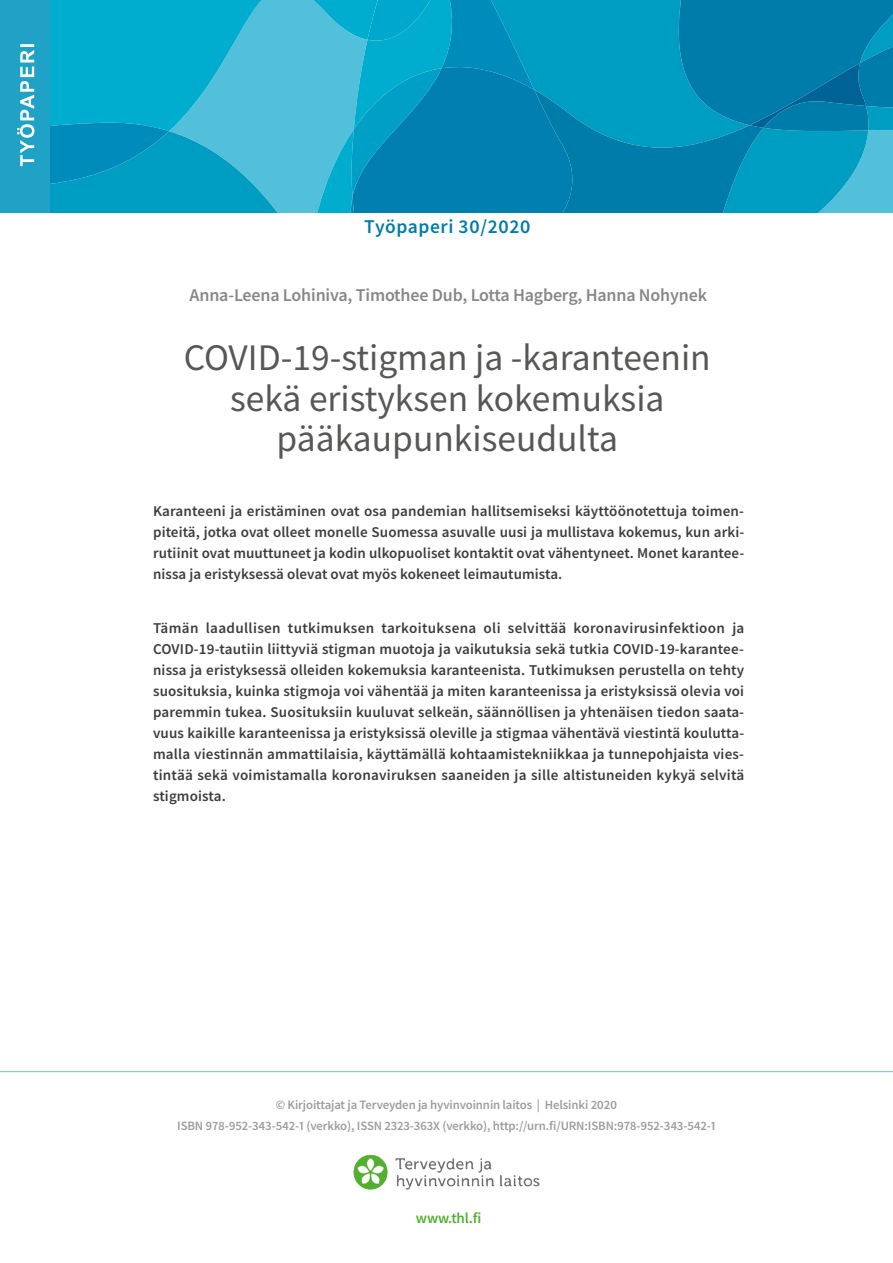
<style>
.page{position:relative;width:893px;height:1263px;background:#fff}
.page>*{position:absolute;margin:0;border:0;box-sizing:border-box;transform-origin:0 0}
.t1{font:37.5px/40.5px "Source Sans Pro";color:#575756;text-align:center}
.työpaperi_nro_turkoo{font:600 19.5px "Source Sans Pro";letter-spacing:.025em;color:#007cab}
.t2{font:600 18px "Source Sans Pro";letter-spacing:-.01em;color:#878787}
.ingressi_kanteen{font:600 15px/21px "Source Sans Pro";letter-spacing:.005em;color:#3d3d3c;text-align:justify}
.t3{font:600 15px "Source Sans Pro";letter-spacing:-.01em;color:#53af32}
.isbn_ja_issn_etusivu{font:600 12.75px "Source Sans Pro";letter-spacing:-.01em;color:#9d9d9d}
</style>
<div class="page">
<hr style="left:0;top:1071px;width:893px;height:1px;background:#7dcbdf">
<svg style="left:0;top:0;width:893px;height:213px;background:#0f99c0"></svg>
<img style="left:354px;top:1154px;width:186px;height:35px">
<p class="työpaperi_nro_turkoo" style="left:364px;top:213px;width:168px">Työpaperi 30/2020</p>
<h1 class="t2" style="left:190px;top:284px;width:519px">Anna-Leena Lohiniva, Timothee Dub, Lotta Hagberg, Hanna Nohynek</h1>
<h1 class="t1" style="left:184px;top:338px;width:528px">COVID-19-stigman ja -karanteenin sekä eristyksen kokemuksia pääkaupunkiseudulta</h1>
<p class="ingressi_kanteen" style="left:153px;top:500px;width:593px">Karanteeni ja eristäminen ovat osa pandemian hallitsemiseksi käyttöönotettuja toimen&shy;piteitä, jotka ovat olleet monelle Suomessa asuvalle uusi ja mullistava kokemus, kun arki&shy;rutiinit ovat muuttuneet ja kodin ulkopuoliset kontaktit ovat vähentyneet. Monet karantee&shy;nissa ja eristyksessä olevat ovat myös kokeneet leimautumista.</p>
<p class="ingressi_kanteen" style="left:153px;top:617px;width:593px">Tämän laadullisen tutkimuksen tarkoituksena oli selvittää koronavirusinfektioon ja COVID-19-tautiin liittyviä stigman muotoja ja vaikutuksia sekä tutkia COVID-19-karantee&shy;nissa ja eristyksessä olleiden kokemuksia karanteenista. Tutkimuksen perustella on tehty suosituksia, kuinka stigmoja voi vähentää ja miten karanteenissa ja eristyksissä olevia voi paremmin tukea. Suosituksiin kuuluvat selkeän, säännöllisen ja yhtenäisen tiedon saata&shy;vuus kaikille karanteenissa ja eristyksissä oleville ja stigmaa vähentävä viestintä koulutta&shy;malla viestinnän ammattilaisia, käyttämällä kohtaamistekniikkaa ja tunnepohjaista vies&shy;tintää sekä voimistamalla koronaviruksen saaneiden ja sille altistuneiden kykyä selvitä stigmoista.</p>
<p class="isbn_ja_issn_etusivu" style="left:276px;top:1096px;width:343px">© Kirjoittajat ja Terveyden ja hyvinvoinnin laitos | Helsinki 2020</p>
<p class="isbn_ja_issn_etusivu" style="left:177px;top:1117px;width:540px">ISBN 978-952-343-542-1 (verkko), ISSN 2323-363X (verkko), http://urn.fi/URN:ISBN:978-952-343-542-1</p>
<p class="t3" style="left:416px;top:1208px;width:67px">www.thl.fi</p>
</div>
